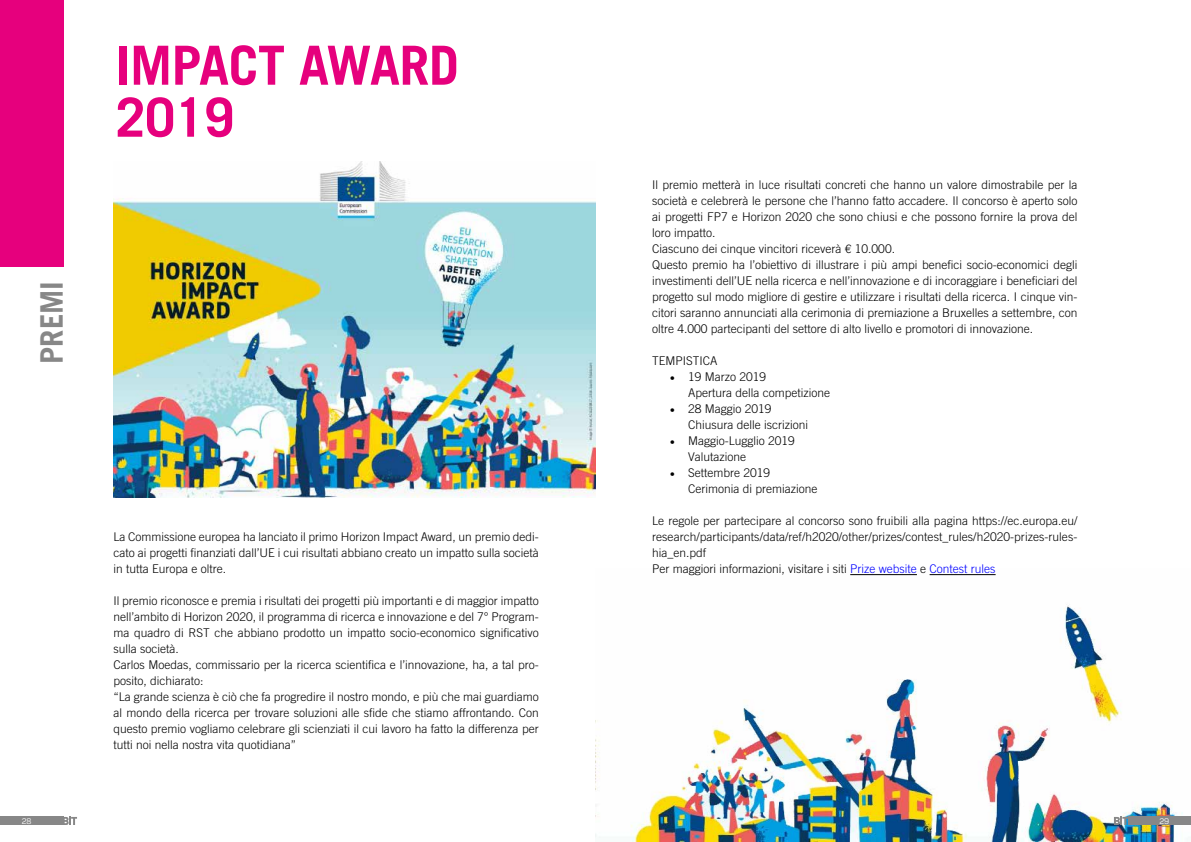
<style>
.page{position:relative;width:1191px;height:842px;background:#fff}
.page>*{position:absolute;margin:0;border:0;box-sizing:border-box;transform-origin:0 0}
.t1{font:700 54px/52px "Trade Gothic";letter-spacing:-.01em;color:#e6007d}
.t2{font:700 31px "Trade Gothic";color:#878787}
.t3{font:300 12px/16px "Trade Gothic";color:#000}
.t4{font:8.1px "Panton";color:#fff}
.s1{font-family:"Helvetica LT Std"}
.s2{color:#00f}
</style>
<div class="page">
<div style="left:0;top:0;width:64px;height:267px;background:#e6007d"></div>
<img style="left:113px;top:162px;width:482px;height:336px">
<img style="left:595px;top:574px;width:596px;height:268px">
<hr style="left:850px;top:574px;width:67px;height:1px;background:#000">
<hr style="left:929px;top:574px;width:66px;height:1px;background:#000">
<svg style="left:63px;top:817px;width:14px;height:8px"></svg>
<div style="left:0;top:817px;width:63px;height:8px;background:#878787"></div>
<svg style="left:1114px;top:817px;width:14px;height:8px"></svg>
<div style="left:1128px;top:817px;width:63px;height:8px;background:#878787"></div>
<h1 class="t1" style="left:116px;top:39px;width:345px">IMPACT AWARD<br>2019</h1>
<h2 class="t2" style="left:33px;top:364px;width:84px;rotate:-90deg">PREMI</h2>
<p class="t3" style="left:113px;top:529px;width:427px;text-align:justify">La Commissione europea ha lanciato il primo Horizon Impact Award, un premio dedi&shy;cato ai progetti finanziati dall’UE i cui risultati abbiano creato un impatto sulla società in tutta Europa e oltre.</p>
<p class="t3" style="left:113px;top:593px;width:427px">Il premio riconosce e premia i risultati dei progetti più importanti e di maggior impatto nell’ambito di Horizon 2020, il programma di ricerca e innovazione e del 7° Program&shy;ma quadro di RST che abbiano prodotto un impatto socio-economico significativo sulla società.<br>Carlos Moedas, commissario per la ricerca scientifica e l’innovazione, ha, a tal pro&shy;posito, dichiarato:<br>“La grande scienza è ciò che fa progredire il nostro mondo, e più che mai guardiamo al mondo della ricerca per trovare soluzioni alle sfide che stiamo affrontando. Con questo premio vogliamo celebrare gli scienziati il cui lavoro ha fatto la differenza per tutti noi nella nostra vita quotidiana”</p>
<p class="t3" style="left:652px;top:177px;width:427px">Il premio metterà in luce risultati concreti che hanno un valore dimostrabile per la società e celebrerà le persone che l’hanno fatto accadere. Il concorso è aperto solo ai progetti FP7 e Horizon 2020 che sono chiusi e che possono fornire la prova del loro impatto.<br>Ciascuno dei cinque vincitori riceverà <span class="s1">€</span> 10.000.<br>Questo premio ha l’obiettivo di illustrare i più ampi benefici socio-economici degli investimenti dell’UE nella ricerca e nell’innovazione e di incoraggiare i beneficiari del progetto sul modo migliore di gestire e utilizzare i risultati della ricerca. I cinque vin&shy;citori saranno annunciati alla cerimonia di premiazione a Bruxelles a settembre, con oltre 4.000 partecipanti del settore di alto livello e promotori di innovazione.</p>
<p class="t3" style="left:652px;top:353px;width:67px">TEMPISTICA</p>
<p class="t3" style="left:688px;top:369px;width:144px;text-indent:-18px">• 19 Marzo 2019<br>Apertura della competizione</p>
<p class="t3" style="left:688px;top:401px;width:121px;text-indent:-18px">• 28 Maggio 2019<br>Chiusura delle iscrizioni</p>
<p class="t3" style="left:688px;top:433px;width:108px;text-indent:-18px">• Maggio-Lugglio 2019<br>Valutazione</p>
<p class="t3" style="left:688px;top:465px;width:131px;text-indent:-18px">• Settembre 2019<br>Cerimonia di premiazione</p>
<p class="t3" style="left:652px;top:513px;width:427px">Le regole per partecipare al concorso sono fruibili alla pagina https://ec.europa.eu/ research/participants/data/ref/h2020/other/prizes/contest_rules/h2020-prizes-rules&shy;hia_en.pdf<br>Per maggiori informazioni, visitare i siti <span class="s2">Prize website</span> e <span class="s2">Contest rules</span></p>
<p class="t4" style="left:22px;top:816px;width:11px">28</p>
<p class="t4" style="left:1159px;top:816px;width:11px">29</p>
</div>
